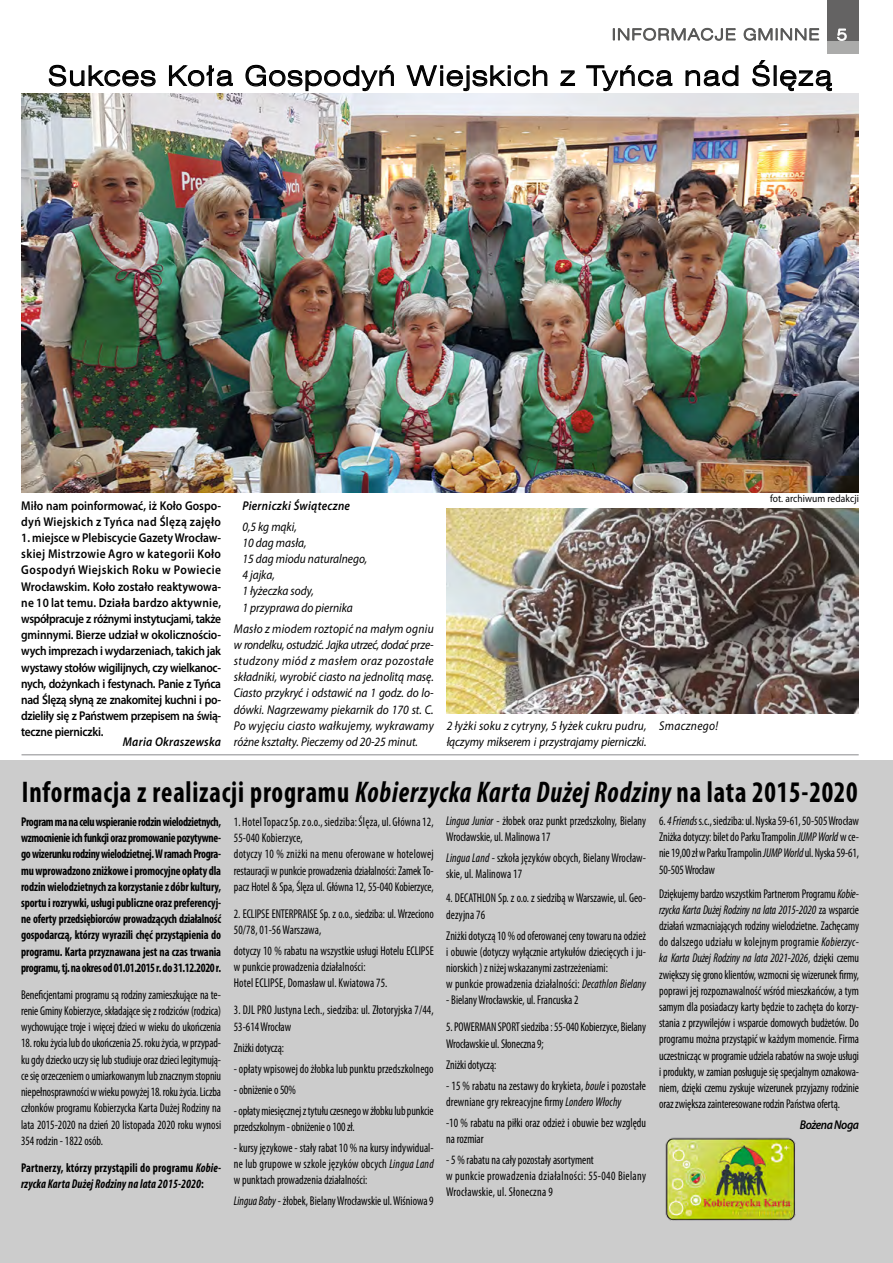
<style>
.page{position:relative;width:893px;height:1263px;background:#fff}
.page>*{position:absolute;margin:0;border:0;box-sizing:border-box;transform-origin:0 0}
.t1{font:700 condensed 30px "Myriad Pro";letter-spacing:.03em;color:#000;scale:.9 1}
.t2{font:27px "Swis 721 Lt Ex EU";letter-spacing:.05em;color:#000}
.t3{font:condensed 12.75px/16.2px "Myriad Pro";color:#000;scale:.9 1}
.t4{font:600 12.75px/16.2px "Myriad Pro";letter-spacing:-.005em;color:#000;scale:.9 1}
.t5{font:700 condensed 12.75px/16.2px "Myriad Pro";letter-spacing:-.03em;color:#000;text-align:justify;scale:.9 1}
.t6{font:italic 12.75px/16.2px "Myriad Pro";color:#000;scale:.9 1}
.t7{font:condensed 12.75px/16.2px "Myriad Pro";letter-spacing:.02em;color:#000;scale:.9 1}
.t8{font:italic 700 condensed 12.75px/16.2px "Myriad Pro";letter-spacing:.01em;color:#000;scale:.9 1}
.t9{font:italic 600 12.75px "Myriad Pro";letter-spacing:.025em;color:#000;scale:.9 1}
.t10{font:italic 600 12.75px "Myriad Pro";letter-spacing:-.04em;color:#000;scale:.9 1}
.t11{font:italic 12.75px "Myriad Pro";letter-spacing:.025em;color:#000;scale:.9 1}
.t12{font:10.5px "Myriad Pro";letter-spacing:.01em;color:#000;scale:.9 1}
.s1{font-style:italic}
.s2{font-style:normal}
</style>
<div class="page">
<div style="left:0;top:760px;width:893px;height:503px;background:#ccc"></div>
<hr style="left:22px;top:754px;width:837px;height:1px;background:#969699">
<img style="left:446px;top:508px;width:413px;height:205px">
<img style="left:665px;top:1137px;width:131px;height:84px">
<svg style="left:48px;top:64px;width:108px;height:23px"></svg>
<svg style="left:169px;top:65px;width:64px;height:22px"></svg>
<svg style="left:245px;top:64px;width:149px;height:28px"></svg>
<svg style="left:406px;top:65px;width:142px;height:27px"></svg>
<svg style="left:560px;top:70px;width:16px;height:16px"></svg>
<svg style="left:586px;top:65px;width:87px;height:27px"></svg>
<svg style="left:685px;top:65px;width:54px;height:22px"></svg>
<svg style="left:752px;top:60px;width:18px;height:27px"></svg>
<div style="left:774px;top:65px;width:3px;height:21px;border:1px solid #000"></div>
<svg style="left:780px;top:70px;width:52px;height:22px"></svg>
<img style="left:21px;top:94px;width:838px;height:398px">
<div style="left:827px;top:40px;width:32px;height:13px;background:#ababaa"></div>
<div style="left:827px;top:0;width:32px;height:40px;background:#646363"></div>
<svg style="left:837px;top:28px;width:10px;height:13px"></svg>
<svg style="left:613px;top:27px;width:123px;height:14px"></svg>
<svg style="left:743px;top:27px;width:76px;height:14px"></svg>
<h2 class="t2" style="left:48px;top:60px;width:786px">Sukces Koła Gospodyń Wiejskich z Tyńca nad Ślęzą</h2>
<p class="t4" style="left:21px;top:497px;width:224px">Miło nam poinformować, iż Koło Gospo&shy;dyń Wiejskich z Tyńca nad Ślęzą zajęło</p>
<p class="t4" style="left:21px;top:529px;width:224px;text-align:justify">1. miejsce w Plebiscycie Gazety Wrocław&shy;skiej Mistrzowie Agro w kategorii Koło Gospodyń Wiejskich Roku w Powiecie Wrocławskim. Koło zostało reaktywowa&shy;ne 10 lat temu. Działa bardzo aktywnie, współpracuje z różnymi instytucjami, także gminnymi. Bierze udział w okolicznościo&shy;wych imprezach i wydarzeniach, takich jak wystawy stołów wigilijnych, czy wielkanoc&shy;nych, dożynkach i festynach. Panie z Tyńca nad Ślęzą słyną ze znakomitej kuchni i po&shy;dzieliły się z Państwem przepisem na świą&shy;teczne pierniczki.</p>
<p class="t9" style="left:123px;top:734px;width:111px">Maria Okraszewska</p>
<p class="t9" style="left:242px;top:497px;width:121px">Pierniczki Świąteczne</p>
<p class="t6" style="left:242px;top:518px;width:140px">0,5 kg mąki,<br>10 dag masła,<br>15 dag miodu naturalnego,<br>4 jajka,<br>1 łyżeczka sody,<br>1 przyprawa do piernika</p>
<p class="t6" style="left:234px;top:620px;width:224px;text-align:justify">Masło z miodem roztopić na małym ogniu w rondelku, ostudzić. Jajka utrzeć, dodać prze&shy;studzony miód z masłem oraz pozostałe składniki, wyrobić ciasto na jednolitą masę.<br>Ciasto przykryć i odstawić na 1 godz. do lo&shy;dówki. Nagrzewamy piekarnik do 170 st. C.<br>Po wyjęciu ciasto wałkujemy, wykrawamy różne kształty. Pieczemy od 20-25 minut.</p>
<p class="t6" style="left:447px;top:717px;width:224px">2 łyżki soku z cytryny, 5 łyżek cukru pudru, łączymy mikserem i przystrajamy pierniczki.</p>
<p class="t11" style="left:659px;top:717px;width:67px">Smacznego!</p>
<p class="t12" style="left:770px;top:491px;width:100px">fot. archiwum redakcji</p>
<h1 class="t1" style="left:22px;top:773px;width:930px">Informacja z realizacji programu <span class="s1">Kobierzycka Karta Dużej Rodziny</span> na lata 2015-2020</h1>
<p class="t5" style="left:21px;top:813px;width:224px">Program ma na celu wspieranie rodzin wielodzietnych, wzmocnienie ich funkcji oraz promowanie pozytywne&shy;go wizerunku rodziny wielodzietnej. W ramach Progra&shy;mu wprowadzono zniżkowe i promocyjne opłaty dla rodzin wielodzietnych za korzystanie z dóbr kultury, sportu i rozrywki, usługi publiczne oraz preferencyj&shy;ne oferty przedsiębiorców prowadzących działalność gospodarczą, którzy wyrazili chęć przystąpienia do programu. Karta przyznawana jest na czas trwania programu, tj. na okres od 01.01.2015 r. do 31.12.2020 r.</p>
<p class="t3" style="left:21px;top:986px;width:224px;text-align:justify">Beneficjentami programu są rodziny zamieszkujące na te&shy;renie Gminy Kobierzyce, składające się z rodziców (rodzica) wychowujące troje i więcej dzieci w wieku do ukończenia</p>
<p class="t3" style="left:21px;top:1035px;width:224px;text-align:justify">18. roku życia lub do ukończenia 25. roku życia, w przypad&shy;ku gdy dziecko uczy się lub studiuje oraz dzieci legitymują&shy;ce się orzeczeniem o umiarkowanym lub znacznym stopniu niepełnosprawności w wieku powyżej 18. roku życia. Liczba członków programu Kobierzycka Karta Dużej Rodziny na lata 2015-2020 na dzień 20 listopada 2020 roku wynosi 354 rodzin - 1822 osób.</p>
<p class="t8" style="left:21px;top:1159px;width:224px"><span class="s2">Partnerzy, którzy przystąpili do programu</span> Kobie&shy;rzycka Karta Dużej Rodziny na lata 2015-2020<span class="s2">:</span></p>
<p class="t3" style="left:234px;top:813px;width:224px">1. Hotel Topacz Sp. z o.o., siedziba: Ślęza, ul. Główna 12, 55-040 Kobierzyce,<br>dotyczy 10 % zniżki na menu oferowane w hotelowej restauracji w punkcie prowadzenia działalności: Zamek To&shy;pacz Hotel &amp; Spa, Ślęza ul. Główna 12, 55-040 Kobierzyce,</p>
<p class="t3" style="left:234px;top:905px;width:224px">2. ECLIPSE ENTERPRAISE Sp. z o.o., siedziba: ul. Wrzeciono<br>50/78, 01-56 Warszawa,</p>
<p class="t3" style="left:234px;top:942px;width:224px">dotyczy 10 % rabatu na wszystkie usługi Hotelu ECLIPSE w punkcie prowadzenia działalności:<br>Hotel ECLIPSE, Domasław ul. Kwiatowa 75.</p>
<p class="t3" style="left:234px;top:1002px;width:224px">3. DJL PRO Justyna Lech., siedziba: ul. Złotoryjska 7/44,<br>53-614 Wrocław</p>
<p class="t3" style="left:234px;top:1039px;width:57px">Zniżki dotyczą:</p>
<p class="t3" style="left:234px;top:1060px;width:224px">- opłaty wpisowej do żłobka lub punktu przedszkolnego</p>
<p class="t3" style="left:234px;top:1081px;width:71px">- obniżenie o 50%</p>
<p class="t3" style="left:234px;top:1102px;width:224px">- opłaty miesięcznej z tytułu czesnego w żłobku lub punkcie przedszkolnym - obniżenie o 100 zł.</p>
<p class="t3" style="left:234px;top:1139px;width:224px;text-align:justify">- kursy językowe - stały rabat 10 % na kursy indywidual&shy;ne lub grupowe w szkole języków obcych <span class="s1">Lingua Land </span>w punktach prowadzenia działalności:</p>
<p class="t3" style="left:234px;top:1193px;width:224px"><span class="s1">Lingua Baby</span> - żłobek, Bielany Wrocławskie ul. Wiśniowa 9</p>
<p class="t3" style="left:446px;top:812px;width:224px"><span class="s1">Lingua Junior</span> - żłobek oraz punkt przedszkolny, Bielany<br>Wrocławskie, ul. Malinowa 17</p>
<p class="t3" style="left:446px;top:850px;width:224px"><span class="s1">Lingua Land</span> - szkoła języków obcych, Bielany Wrocław&shy;skie, ul. Malinowa 17</p>
<p class="t3" style="left:446px;top:890px;width:224px">4. DECATHLON Sp. z o.o. z siedzibą w Warszawie, ul. Geo&shy;dezyjna 76</p>
<p class="t3" style="left:446px;top:927px;width:224px">Zniżki dotyczą 10 % od oferowanej ceny towaru na odzież i obuwie (dotyczy wyłącznie artykułów dziecięcych i ju&shy;niorskich ) z niżej wskazanymi zastrzeżeniami:<br>w punkcie prowadzenia działalności: <span class="s1">Decathlon Bielany</span></p>
<p class="t3" style="left:446px;top:992px;width:149px">- Bielany Wrocławskie, ul. Francuska 2</p>
<p class="t3" style="left:446px;top:1019px;width:224px">5. POWERMAN SPORT siedziba : 55-040 Kobierzyce, Bielany<br>Wrocławskie ul. Słoneczna 9;</p>
<p class="t3" style="left:446px;top:1056px;width:57px">Zniżki dotyczą:</p>
<p class="t3" style="left:446px;top:1077px;width:224px">- 15 % rabatu na zestawy do krykieta, <span class="s1">boule</span> i pozostałe drewniane gry rekreacyjne firmy <span class="s1">Londero Włochy</span></p>
<p class="t3" style="left:446px;top:1114px;width:224px">-10 % rabatu na piłki oraz odzież i obuwie bez względu na rozmiar</p>
<p class="t7" style="left:446px;top:1151px;width:224px">- 5 % rabatu na cały pozostały asortyment<br>w punkcie prowadzenia działalności: 55-040 Bielany<br>Wrocławskie, ul. Słoneczna 9</p>
<p class="t3" style="left:659px;top:812px;width:224px;text-align:justify">6. <span class="s1">4 Friends</span> s.c., siedziba: ul. Nyska 59-61, 50-505 Wrocław Zniżka dotyczy: bilet do Parku Trampolin <span class="s1">JUMP World</span> w ce&shy;nie 19,00 zł w Parku Trampolin <span class="s1">JUMP World</span> ul. Nyska 59-61, 50-505 Wrocław</p>
<p class="t3" style="left:659px;top:885px;width:224px;text-align:justify">Dziękujemy bardzo wszystkim Partnerom Programu <span class="s1">Kobie&shy;rzycka Karta Dużej Rodziny na lata 2015-2020</span> za wsparcie działań wzmacniających rodziny wielodzietne. Zachęcamy do dalszego udziału w kolejnym programie <span class="s1">Kobierzyc&shy;ka Karta Dużej Rodziny na lata 2021-2026</span>, dzięki czemu zwiększy się grono klientów, wzmocni się wizerunek firmy, poprawi jej rozpoznawalność wśród mieszkańców, a tym samym dla posiadaczy karty będzie to zachęta do korzy&shy;stania z przywilejów i wsparcie domowych budżetów. Do programu można przystąpić w każdym momencie. Firma uczestnicząc w programie udziela rabatów na swoje usługi i produkty, w zamian posługuje się specjalnym oznakowa&shy;niem, dzięki czemu zyskuje wizerunek przyjazny rodzinie oraz zwiększa zainteresowane rodzin Państwa ofertą.</p>
<p class="t10" style="left:800px;top:1117px;width:67px">Bożena Noga</p>
</div>
